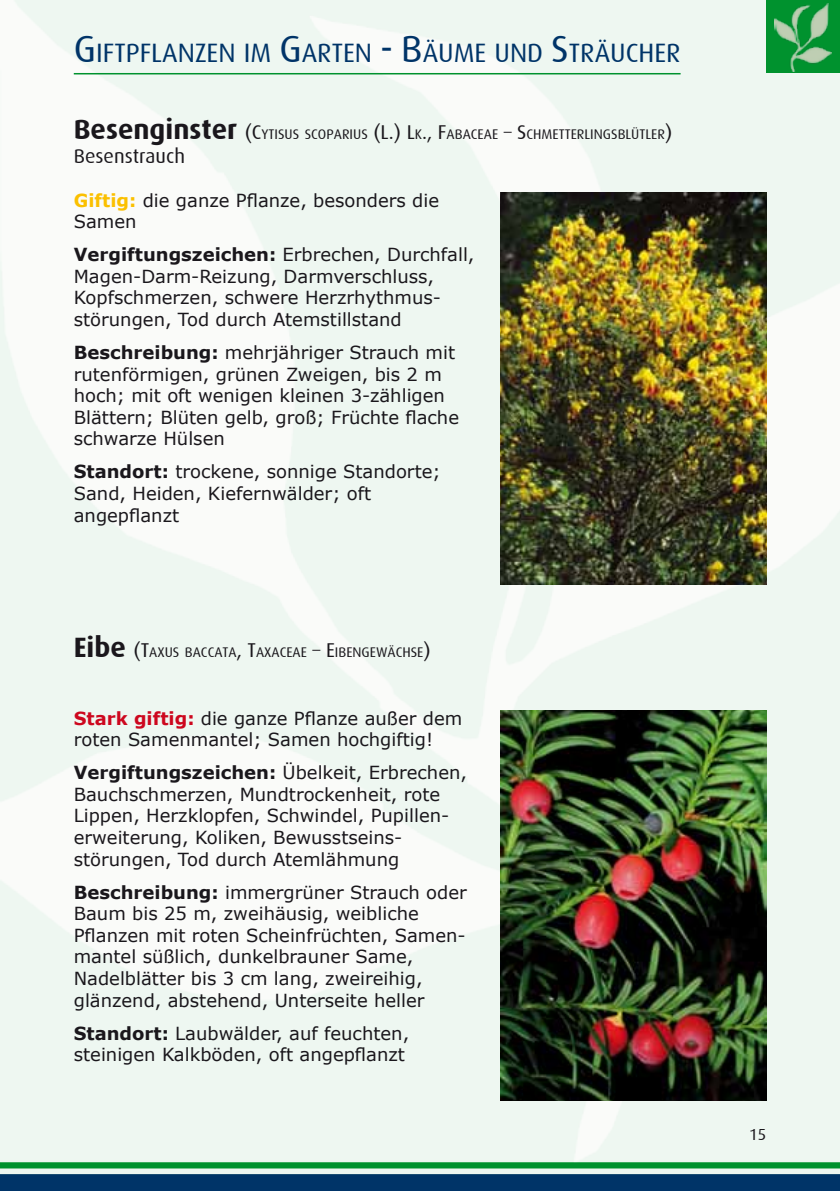
<style>
.page{position:relative;width:840px;height:1191px;background:#fff}
.page>*{position:absolute;margin:0;border:0;box-sizing:border-box;transform-origin:0 0}
.t1{font:26.6px "Dax";color:#003468}
.t2{font:20px "Dax";color:#1a171c}
.t3{font:18px/21.6px "Verdana";color:#1a171c}
.t4{font:16px "Dax";color:#1a171c}
.t5{font:14px "Dax";color:#1a171c}
.s1{font-size:38px}
.s2{font-family:"D Abold";font-size:28px}
.s3{font-size:20px}
.s4{font-weight:700;color:#fbc000}
.s5{font-weight:700}
.s6{font-weight:700;color:#cd071e}
</style>
<div class="page">
<div style="left:0;top:1174px;width:839px;height:17px;background:#003468"></div>
<div style="left:0;top:0;width:839px;height:1174px;background:#eef7f1"></div>
<img style="left:773px;top:3px;width:58px;height:68px">
<img style="left:500px;top:193px;width:265px;height:391px">
<img style="left:500px;top:711px;width:265px;height:389px">
<hr style="left:74px;top:73px;width:606px;height:1px;background:#00922e">
<h1 class="t1" style="left:74px;top:38px;width:608px"><span class="s1">G</span>IFTPFLANZEN IM <span class="s1">G</span>ARTEN <span class="s1">- B</span>ÄUME UND <span class="s1">S</span>TRÄUCHER</h1>
<p class="t5" style="left:74px;top:126px;width:599px"><span class="s2">Besenginster</span> <span class="s3">(C</span>YTISUS SCOPARIUS <span class="s3">(L.) L</span>K<span class="s3">., F</span>ABACEAE <span class="s3">– S</span>CHMETTERLINGSBLÜTLER<span class="s3">)</span></p>
<p class="t2" style="left:74px;top:145px;width:113px">Besenstrauch</p>
<p class="t3" style="left:74px;top:189px;width:367px"><span class="s4">Giftig:</span> die ganze Pflanze, besonders die<br>Samen</p>
<p class="t3" style="left:74px;top:243px;width:402px"><span class="s5">Vergiftungszeichen:</span> Erbrechen, Durchfall, Magen-Darm-Reizung, Darmverschluss, Kopfschmerzen, schwere Herzrhythmus&shy;störungen, Tod durch Atemstillstand</p>
<p class="t3" style="left:74px;top:341px;width:386px"><span class="s5">Beschreibung:</span> mehrjähriger Strauch mit rutenförmigen, grünen Zweigen, bis 2 m hoch; mit oft wenigen kleinen 3-zähligen Blättern; Blüten gelb, groß; Früchte flache schwarze Hülsen</p>
<p class="t3" style="left:74px;top:460px;width:368px"><span class="s5">Standort:</span> trockene, sonnige Standorte;<br>Sand, Heiden, Kiefernwälder; oft angepflanzt</p>
<p class="t5" style="left:74px;top:644px;width:358px"><span class="s2">Eibe</span> <span class="s3">(T</span>AXUS BACCATA<span class="s3">, T</span>AXACEAE <span class="s3">– E</span> IBENGEWÄCHSE<span class="s3">)</span></p>
<p class="t3" style="left:74px;top:706px;width:390px"><span class="s6">Stark giftig:</span> die ganze Pflanze außer dem roten Samenmantel; Samen hochgiftig!</p>
<p class="t3" style="left:74px;top:761px;width:394px"><span class="s5">Vergiftungszeichen:</span> Übelkeit, Erbrechen, Bauchschmerzen, Mundtrockenheit, rote Lippen, Herzklopfen, Schwindel, Pupillen&shy;erweiterung, Koliken, Bewusstseins&shy;störungen, Tod durch Atemlähmung</p>
<p class="t3" style="left:74px;top:880px;width:394px"><span class="s5">Beschreibung:</span> immergrüner Strauch oder Baum bis 25 m, zweihäusig, weibliche Pflanzen mit roten Scheinfrüchten, Samen&shy;mantel süßlich, dunkelbrauner Same, Nadelblätter bis 3 cm lang, zweireihig, glänzend, abstehend, Unterseite heller</p>
<p class="t3" style="left:74px;top:1021px;width:337px"><span class="s5">Standort:</span> Laubwälder, auf feuchten, steinigen Kalkböden, oft angepflanzt</p>
<p class="t4" style="left:748px;top:1125px;width:18px">15</p>
</div>
